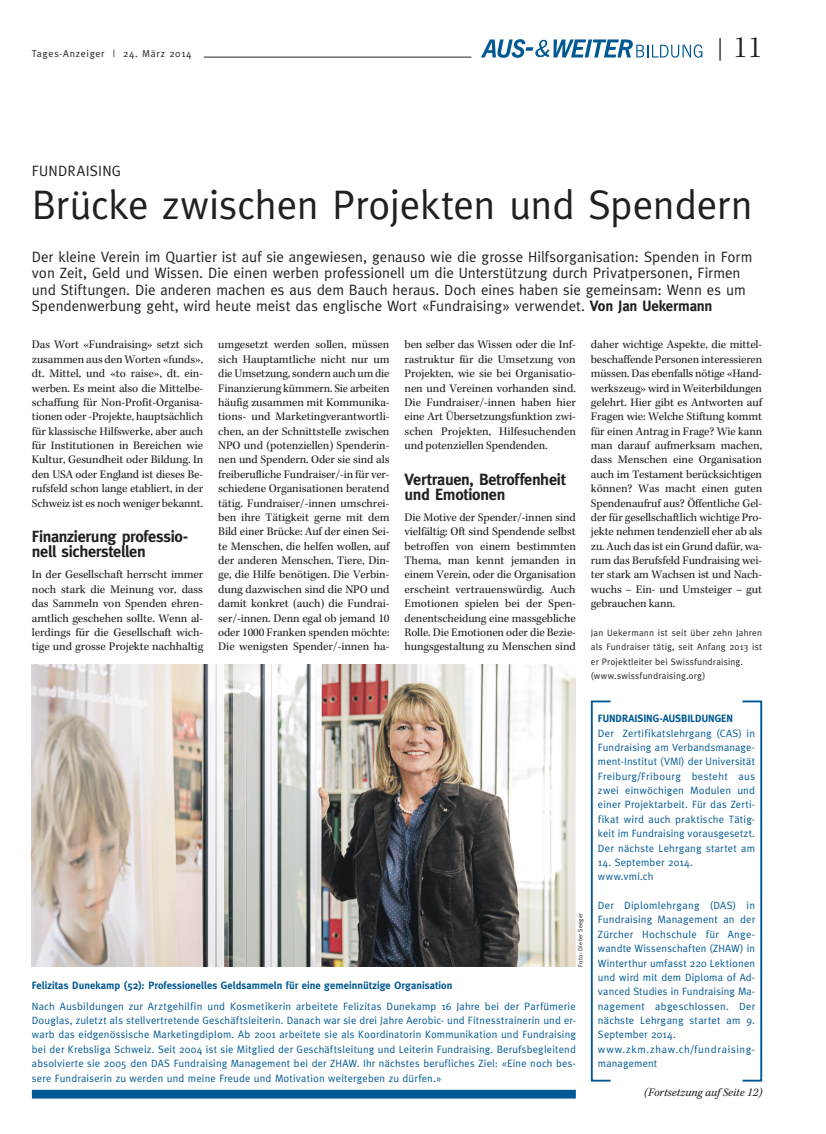
<style>
.page{position:relative;width:826px;height:1134px;background:#fff}
.page>*{position:absolute;margin:0;border:0;box-sizing:border-box;transform-origin:0 0}
.t1{font:41.25px "Meta";letter-spacing:-.005em;color:#231f20}
.t2{font:300 31.25px "Kepler Std";color:#231f20}
.t3{font:700 16.25px/15px "Meta";letter-spacing:-.02em;color:#231f20}
.t4{font:15px/16.2px "Meta";color:#231f20}
.t5{font:11.88px/14.4px "Kepler Std";letter-spacing:-.01em;color:#231f20;text-align:justify}
.t6{font:italic 11.88px "Kepler Std";color:#231f20}
.t7{font:10.62px/14.4px "Meta";letter-spacing:.02em;color:#005992}
.t8{font:700 10.62px "Meta";letter-spacing:.005em;color:#005992}
.t9{font:10px "Meta";letter-spacing:.07em;color:#231f20}
.t10{font:9.38px/14.4px "Meta";letter-spacing:.025em;color:#231f20}
.t11{font:6.25px "Meta";letter-spacing:.03em;color:#231f20}
.s1{font-size:22.5px;color:#222428}
.s2{font-weight:700}
</style>
<div class="page">
<svg style="left:481px;top:39px;width:221px;height:19px"></svg>
<hr style="left:204px;top:57px;width:267px;height:1px;background:#231f20">
<img style="left:32px;top:665px;width:544px;height:301px">
<div style="left:32px;top:1090px;width:544px;height:8px;background:#005992"></div>
<div style="left:591px;top:700px;width:20px;height:381px;border:2px solid #005992"></div>
<div style="left:741px;top:700px;width:21px;height:381px;border:2px solid #005992"></div>
<p class="t9" style="left:32px;top:48px;width:161px">Tages-Anzeiger | 24. März 2014</p>
<p class="t2" style="left:717px;top:30px;width:46px"><span class="s1">|</span> 11</p>
<p class="t4" style="left:32px;top:162px;width:91px">Fundraising</p>
<p class="t1" style="left:32px;top:181px;width:722px">Brücke zwischen Projekten und Spendern</p>
<p class="t4" style="left:32px;top:249px;width:722px">Der kleine Verein im Quartier ist auf sie angewiesen, genauso wie die grosse Hilfsorganisation: Spenden in Form von Zeit, Geld und Wissen. Die einen werben professionell um die Unterstützung durch Privatpersonen, Firmen und Stiftungen. Die anderen machen es aus dem Bauch heraus. Doch eines haben sie gemeinsam: Wenn es um Spendenwerbung geht, wird heute meist das englische Wort «Fundraising» verwendet. <span class="s2">Von Jan Uekermann</span></p>
<p class="t5" style="left:32px;top:338px;width:173px">Das Wort «Fundraising» setzt sich zusammen aus den Worten «funds», dt. Mittel, und «to raise», dt. ein&shy;werben. Es meint also die Mittelbe&shy;schaffung für Non-Profit-Organisa&shy;tionen oder -Projekte, hauptsächlich für klassische Hilfswerke, aber auch für Institutionen in Bereichen wie Kultur, Gesundheit oder Bildung. In den USA oder England ist dieses Be&shy;rufsfeld schon lange etabliert, in der Schweiz ist es noch weniger bekannt.</p>
<p class="t3" style="left:32px;top:529px;width:158px">Finanzierung professio&shy;nell sicherstellen</p>
<p class="t5" style="left:32px;top:568px;width:173px">In der Gesellschaft herrscht immer noch stark die Meinung vor, dass das Sammeln von Spenden ehren&shy;amtlich geschehen sollte. Wenn al&shy;lerdings für die Gesellschaft wich&shy;tige und grosse Projekte nachhaltig</p>
<p class="t5" style="left:218px;top:338px;width:173px">umgesetzt werden sollen, müssen sich Hauptamtliche nicht nur um die Umsetzung, sondern auch um die Finanzierung kümmern. Sie arbeiten häufig zusammen mit Kommunika&shy;tions- und Marketingverantwortli&shy;chen, an der Schnittstelle zwischen NPO und (potenziellen) Spenderin&shy;nen und Spendern. Oder sie sind als freiberufliche Fundraiser/-in für ver&shy;schiedene Organisationen beratend tätig. Fundraiser/-innen umschrei&shy;ben ihre Tätigkeit gerne mit dem Bild einer Brücke: Auf der einen Sei&shy;te Menschen, die helfen wollen, auf der anderen Menschen, Tiere, Din&shy;ge, die Hilfe benötigen. Die Verbin&shy;dung dazwischen sind die NPO und damit konkret (auch) die Fundrai&shy;ser/-innen. Denn egal ob jemand 10 oder 1000 Franken spenden möchte:<br>Die wenigsten Spender/-innen ha-</p>
<p class="t5" style="left:404px;top:338px;width:173px">ben selber das Wissen oder die Inf&shy;rastruktur für die Umsetzung von Projekten, wie sie bei Organisatio&shy;nen und Vereinen vorhanden sind.<br>Die Fundraiser/-innen haben hier eine Art Übersetzungsfunktion zwi&shy;schen Projekten, Hilfesuchenden und potenziellen Spendenden.</p>
<p class="t3" style="left:404px;top:471px;width:162px">Vertrauen, Betroffenheit und Emotionen</p>
<p class="t5" style="left:404px;top:510px;width:173px">Die Motive der Spender/-innen sind vielfältig: Oft sind Spendende selbst betroffen von einem bestimmten Thema, man kennt jemanden in einem Verein, oder die Organisation erscheint vertrauenswürdig. Auch Emotionen spielen bei der Spen&shy;denentscheidung eine massgebliche Rolle. Die Emotionen oder die Bezie&shy;hungsgestaltung zu Menschen sind</p>
<p class="t5" style="left:591px;top:338px;width:173px">daher wichtige Aspekte, die mittel&shy;beschaffende Personen interessieren müssen. Das ebenfalls nötige «Hand&shy;werkszeug» wird in Weiterbildungen gelehrt. Hier gibt es Antworten auf Fragen wie: Welche Stiftung kommt für einen Antrag in Frage? Wie kann man darauf aufmerksam machen, dass Menschen eine Organisation auch im Testament berücksichtigen können? Was macht einen guten Spendenaufruf aus? Öffentliche Gel&shy;der für gesellschaftlich wichtige Pro&shy;jekte nehmen tendenziell eher ab als zu. Auch das ist ein Grund dafür, wa&shy;rum das Berufsfeld Fundraising wei&shy;ter stark am Wachsen ist und Nach&shy;wuchs – Ein- und Umsteiger – gut gebrauchen kann.</p>
<p class="t10" style="left:591px;top:625px;width:173px">Jan Uekermann ist seit über zehn Jahren als Fundraiser tätig, seit Anfang 2013 ist er Projektleiter bei Swissfundraising. (www.swissfundraising.org)</p>
<p class="t8" style="left:32px;top:979px;width:422px">Felizitas Dunekamp (52): Professionelles Geldsammeln für eine gemeinnützige Organisation</p>
<p class="t11" style="left:577px;top:966px;width:55px;rotate:-90deg">Foto: Dieter Seeger</p>
<p class="t7" style="left:32px;top:999px;width:545px;text-align:justify">Nach Ausbildungen zur Arztgehilfin und Kosmetikerin arbeitete Felizitas Dunekamp 16 Jahre bei der Parfümerie Douglas, zuletzt als stellvertretende Geschäftsleiterin. Danach war sie drei Jahre Aerobic- und Fitnesstrainerin und er&shy;warb das eidgenössische Marketingdiplom. Ab 2001 arbeitete sie als Koordinatorin Kommunikation und Fundraising bei der Krebsliga Schweiz. Seit 2004 ist sie Mitglied der Geschäftsleitung und Leiterin Fundraising. Berufsbegleitend absolvierte sie 2005 den DAS Fundraising Management bei der ZHAW. I hr nächstes berufliches Ziel: «Eine noch bes&shy;sere Fundraiserin zu werden und meine Freude und Motivation weitergeben zu dürfen.»</p>
<p class="t7" style="left:598px;top:711px;width:159px"><span class="s2">Fundraising-Ausbildungen<br></span>Der Zertifikatslehrgang (CAS) in Fundraising am Verbandsmanage&shy;ment-I nstitut (VMI) der Universität Freiburg/Fribourg besteht aus zwei einwöchigen Modulen und einer Projektarbeit. Für das Zerti&shy;fikat wird auch praktische Tätig&shy;keit im Fundraising vorausgesetzt.<br>Der nächste Lehrgang startet am</p>
<p class="t7" style="left:598px;top:855px;width:96px">14. September 2014. www.vmi.ch</p>
<p class="t7" style="left:598px;top:898px;width:159px">Der Diplomlehrgang (DAS) in<br>Fundraising Management an der<br>Zürcher Hochschule für Ange&shy;wandte Wissenschaften (ZHAW) in<br>Winterthur umfasst 220 Lektionen und wird mit dem Diploma of Ad&shy;vanced Studies in Fundraising Ma&shy;nagement abgeschlossen. Der nächste Lehrgang startet am 9.<br>September 2014. www.zkm.zhaw.ch/fundraising&shy;management</p>
<p class="t6" style="left:644px;top:1085px;width:119px">(Fortsetzung auf Seite 12)</p>
</div>
